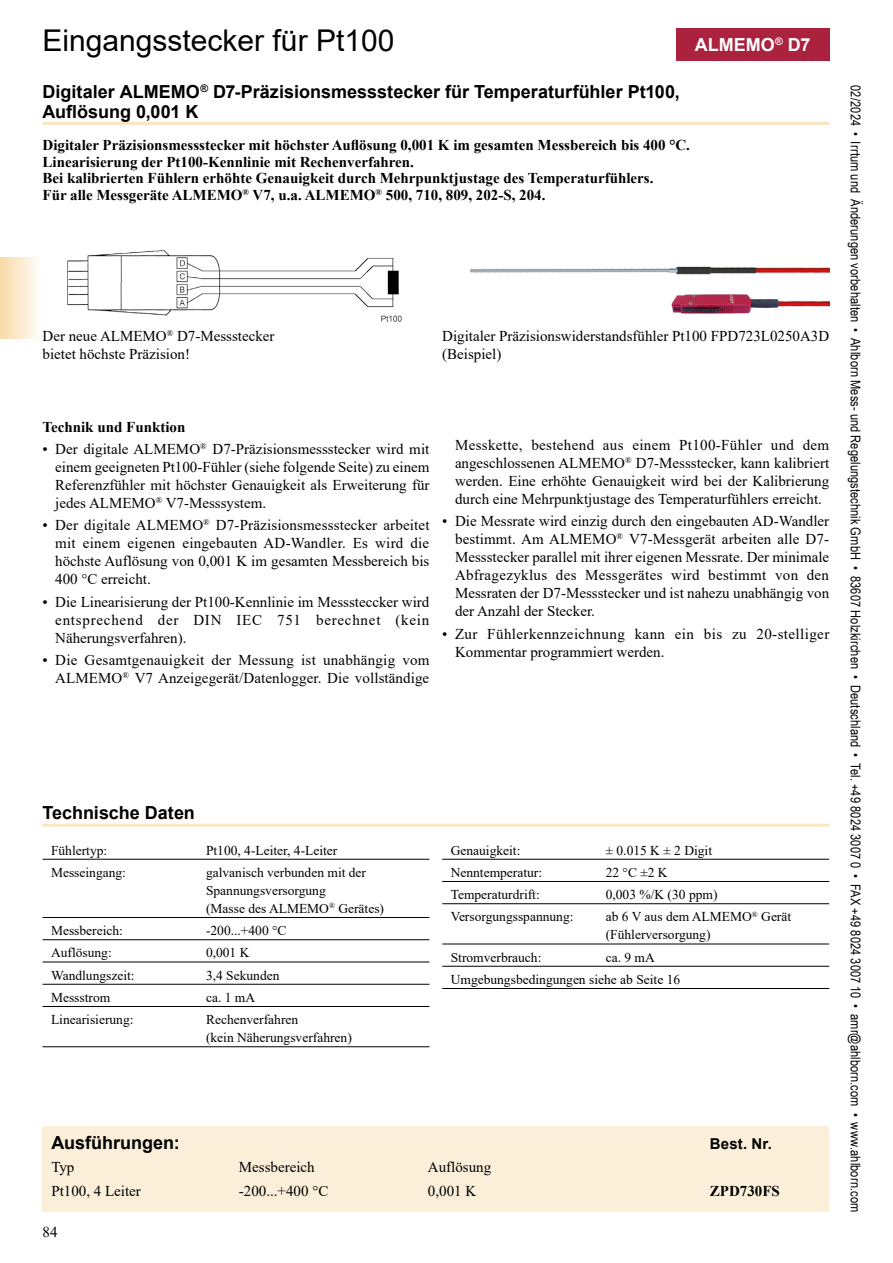
<style>
.page{position:relative;width:893px;height:1263px;background:#fff}
.page>*{position:absolute;margin:0;border:0;box-sizing:border-box;transform-origin:0 0}
.t1{font:30px "Arial";color:#000}
.t2{font:700 18px/19.5px "Arial";color:#000}
.t3{font:700 18px "Arial";color:#fff}
.t4{font:15px/18px "Times New Roman";color:#000;text-align:justify}
.t5{font:700 15px/16.5px "Times New Roman";color:#000}
.t6{font:15px/18px "Times New Roman";letter-spacing:.03em;color:#000}
.t7{font:700 15px "Arial";letter-spacing:.01em;color:#000}
.t8{font:13.5px/18px "Times New Roman";color:#000}
.t9{font:13.5px "Arial Narrow";letter-spacing:.005em;color:#000}
</style>
<div class="page">
<div style="left:0;top:257px;width:43px;height:81px;background:linear-gradient(to right,#f8daa7,#fffeff)"></div>
<div style="left:43px;top:1127px;width:786px;height:85px;background:#fcefd9"></div>
<hr style="left:43px;top:859px;width:386px;height:1px;background:#000">
<hr style="left:43px;top:917px;width:386px;height:1px;background:#000">
<hr style="left:43px;top:939px;width:386px;height:1px;background:#000">
<hr style="left:43px;top:961px;width:386px;height:1px;background:#000">
<hr style="left:43px;top:984px;width:386px;height:1px;background:#000">
<hr style="left:43px;top:1006px;width:386px;height:1px;background:#000">
<hr style="left:43px;top:1046px;width:386px;height:1px;background:#000">
<hr style="left:442px;top:859px;width:387px;height:1px;background:#000">
<hr style="left:442px;top:881px;width:387px;height:1px;background:#000">
<hr style="left:442px;top:903px;width:387px;height:1px;background:#000">
<hr style="left:442px;top:943px;width:387px;height:1px;background:#000">
<hr style="left:442px;top:966px;width:387px;height:1px;background:#000">
<hr style="left:442px;top:988px;width:387px;height:1px;background:#000">
<img style="left:67px;top:250px;width:335px;height:72px">
<img style="left:470px;top:266px;width:359px;height:48px">
<hr style="left:43px;top:122px;width:786px;height:3px;background:#ec9600">
<hr style="left:43px;top:824px;width:786px;height:3px;background:#ec9600">
<div style="left:676px;top:28px;width:153px;height:33px;background:#aa223e"></div>
<h1 class="t1" style="left:43px;top:19px;width:353px">Eingangsstecker für Pt100</h1>
<p class="t2" style="left:43px;top:82px;width:639px">Digitaler ALMEMO<sup>®</sup> D7-Präzisionsmessstecker für Temperaturfühler Pt100,<br>Auflösung 0,001 K</p>
<p class="t3" style="left:695px;top:32px;width:117px">ALMEMO<sup>®</sup> D7</p>
<p class="t5" style="left:43px;top:136px;width:649px">Digitaler Präzisionsmessstecker mit höchster Auflösung 0,001 K im gesamten Messbereich bis 400 °C.<br>Linearisierung der Pt100-Kennlinie mit Rechenverfahren.<br>Bei kalibrierten Fühlern erhöhte Genauigkeit durch Mehrpunktjustage des Temperaturfühlers.<br>Für alle Messgeräte ALMEMO<sup>®</sup> V7, u.a. ALMEMO<sup>®</sup> 500, 710, 809, 202-S, 204.</p>
<p class="t4" style="left:43px;top:326px;width:234px">Der neue ALMEMO<sup>®</sup> D7-Messstecker bietet höchste Präzision!</p>
<p class="t4" style="left:442px;top:326px;width:388px">Digitaler Präzisionswiderstandsfühler Pt100 FPD723L0250A3D (Beispiel)</p>
<p class="t5" style="left:43px;top:418px;width:144px">Technik und Funktion</p>
<p class="t4" style="left:55px;top:439px;width:376px;text-indent:-13px">• Der digitale ALMEMO<sup>®</sup> D7-Präzisionsmessstecker wird mit einem geeigneten Pt100-Fühler (siehe folgende Seite) zu einem Referenzfühler mit höchster Genauigkeit als Erweiterung für jedes ALMEMO<sup>®</sup> V7-Messsystem.</p>
<p class="t4" style="left:55px;top:516px;width:376px;text-indent:-13px">• Der digitale ALMEMO<sup>®</sup> D7-Präzisionsmessstecker arbeitet mit einem eigenen eingebauten AD-Wandler. Es wird die höchste Auflösung von 0,001 K im gesamten Messbereich bis 400 °C erreicht.</p>
<p class="t4" style="left:55px;top:592px;width:376px;text-indent:-13px">• Die Linearisierung der Pt100-Kennlinie im Messsteccker wird entsprechend der DIN IEC 751 berechnet (kein Näherungsverfahren).</p>
<p class="t4" style="left:43px;top:650px;width:389px;text-align:right">• Die Gesamtgenauigkeit der Messung ist unabhängig vom<br>ALMEMO<sup>®</sup> V7 Anzeigegerät/Datenlogger. Die vollständige</p>
<p class="t4" style="left:455px;top:435px;width:376px">Messkette, bestehend aus einem Pt100-Fühler und dem angeschlossenen ALMEMO<sup>®</sup> D7-Messstecker, kann kalibriert werden. Eine erhöhte Genauigkeit wird bei der Kalibrierung durch eine Mehrpunktjustage des Temperaturfühlers erreicht.</p>
<p class="t4" style="left:455px;top:512px;width:376px;text-indent:-13px">• Die Messrate wird einzig durch den eingebauten AD-Wandler bestimmt. Am ALMEMO<sup>®</sup> V7-Messgerät arbeiten alle D7- Messstecker parallel mit ihrer eigenen Messrate. Der minimale Abfragezyklus des Messgerätes wird bestimmt von den Messraten der D7-Messstecker und ist nahezu unabhängig von der Anzahl der Stecker.</p>
<p class="t6" style="left:455px;top:624px;width:376px;text-indent:-13px">• Zur Fühlerkennzeichnung kann ein bis zu 20-stelliger<br>Kommentar programmiert werden.</p>
<p class="t2" style="left:43px;top:803px;width:154px">Technische Daten</p>
<p class="t8" style="left:51px;top:840px;width:58px">Fühlertyp:</p>
<p class="t8" style="left:206px;top:840px;width:133px">Pt100, 4-Leiter, 4-Leiter</p>
<p class="t8" style="left:51px;top:863px;width:76px">Messeingang:</p>
<p class="t8" style="left:206px;top:863px;width:180px">galvanisch verbunden mit der<br>Spannungsversorgung<br>(Masse des ALMEMO<sup>®</sup> Gerätes)</p>
<p class="t8" style="left:51px;top:921px;width:73px">Messbereich:</p>
<p class="t8" style="left:206px;top:921px;width:82px">-200...+400 °C</p>
<p class="t8" style="left:51px;top:943px;width:62px">Auflösung:</p>
<p class="t8" style="left:206px;top:943px;width:45px">0,001 K</p>
<p class="t8" style="left:51px;top:965px;width:85px">Wandlungszeit:</p>
<p class="t8" style="left:206px;top:965px;width:75px">3,4 Sekunden</p>
<p class="t8" style="left:51px;top:988px;width:61px">Messstrom</p>
<p class="t8" style="left:206px;top:988px;width:51px">ca. 1 mA</p>
<p class="t8" style="left:51px;top:1010px;width:84px">Linearisierung:</p>
<p class="t8" style="left:206px;top:1010px;width:147px">Rechenverfahren<br>(kein Näherungsverfahren)</p>
<p class="t8" style="left:451px;top:840px;width:71px">Genauigkeit:</p>
<p class="t8" style="left:606px;top:840px;width:108px">± 0.015 K ± 2 Digit</p>
<p class="t8" style="left:451px;top:863px;width:93px">Nenntemperatur:</p>
<p class="t8" style="left:606px;top:863px;width:63px">22 °C ±2 K</p>
<p class="t8" style="left:451px;top:885px;width:91px">Temperaturdrift:</p>
<p class="t8" style="left:606px;top:885px;width:113px">0,003 %/K (30 ppm)</p>
<p class="t8" style="left:451px;top:907px;width:124px">Versorgungsspannung:</p>
<p class="t8" style="left:606px;top:907px;width:187px">ab 6 V aus dem ALMEMO<sup>®</sup> Gerät (Fühlerversorgung)</p>
<p class="t8" style="left:451px;top:947px;width:92px">Stromverbrauch:</p>
<p class="t8" style="left:451px;top:945px;width:231px;line-height:22.2px;text-indent:155px">ca. 9 mA<br>Umgebungsbedingungen siehe ab Seite 16</p>
<p class="t2" style="left:51px;top:1133px;width:130px">Ausführungen:</p>
<p class="t7" style="left:710px;top:1133px;width:63px">Best. Nr.</p>
<p class="t4" style="left:51px;top:1158px;width:25px">Typ</p>
<p class="t4" style="left:239px;top:1158px;width:77px">Messbereich</p>
<p class="t4" style="left:428px;top:1158px;width:65px">Auflösung</p>
<p class="t4" style="left:51px;top:1181px;width:91px">Pt100, 4 Leiter</p>
<p class="t4" style="left:239px;top:1181px;width:91px">-200...+400 °C</p>
<p class="t4" style="left:428px;top:1181px;width:50px">0,001 K</p>
<p class="t5" style="left:710px;top:1182px;width:72px">ZPD730FS</p>
<p class="t4" style="left:43px;top:1222px;width:16px">84</p>
<p class="t9" style="left:865px;top:85px;width:1128px;rotate:90deg">02/2024 • Irrtum und Änderungen vorbehalten • Ahlborn Mess- und Regelungstechnik GmbH • 83607 Holzkirchen • Deutschland • Tel. +49 8024 3007 0 • FAX +49 8024 3007 10 • amr@ahlborn.com • www.ahlborn.com</p>
</div>
